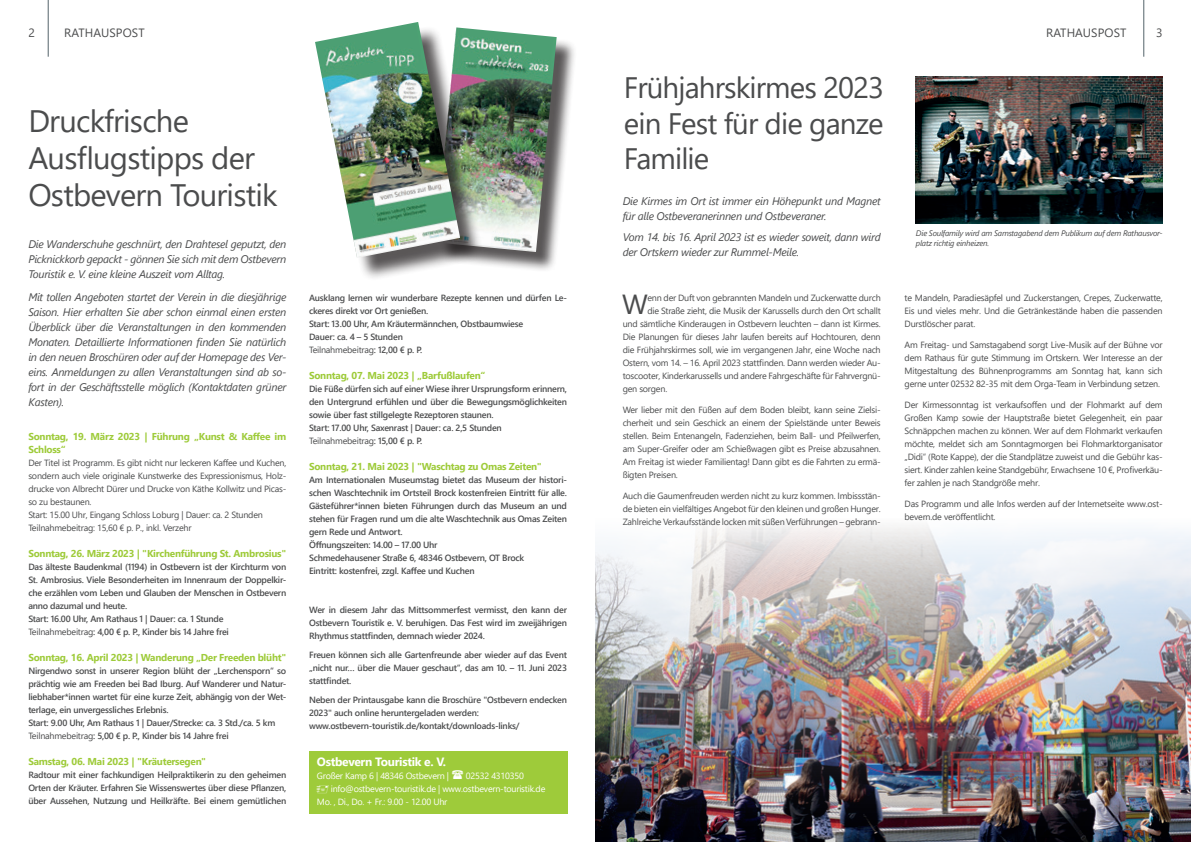
<style>
.page{position:relative;width:1191px;height:842px;background:#fff}
.page>*{position:absolute;margin:0;border:0;box-sizing:border-box;transform-origin:0 0}
.t1{font:31px/37.2px "Segoe UI";letter-spacing:-.025em;color:#4b4c4d}
.t2{font:29.5px/35.4px "Segoe UI";letter-spacing:-.03em;color:#4b4c4d}
.t3{font:27.6px "Segoe UI";color:#4b4c4d}
.t4{font:12px "Segoe UI";letter-spacing:.01em;color:#4b4c4d}
.t5{font:700 12px "Segoe UI";letter-spacing:-.025em;color:#fff}
.t6{font:italic 11px/15px "Segoe UI";letter-spacing:-.025em;color:#4b4c4d;text-align:justify}
.t7{font:700 10px/13px "Segoe UI";letter-spacing:-.025em;color:#9ecb3a}
.t8{font:9px/13px "Segoe UI";letter-spacing:-.025em;color:#4b4c4d;text-align:justify}
.t9{font:600 9px/13px "Segoe UI";letter-spacing:-.025em;color:#4b4c4d;text-align:justify}
.t10{font:9px "Segoe UI";letter-spacing:-.025em;color:#fff}
.t11{font:italic 8px/9.6px "Segoe UI";letter-spacing:-.025em;color:#4b4c4d}
.s1{font-weight:400}
.s2{font-weight:600}
</style>
<div class="page">
<div style="left:438px;top:30px;width:139px;height:242px;background:#231f20;opacity:.75"></div>
<img style="left:483px;top:30px;width:73px;height:222px">
<div style="left:318px;top:26px;width:165px;height:255px;background:#231f20;opacity:.75"></div>
<img style="left:315px;top:22px;width:145px;height:236px">
<hr style="left:48px;top:0;width:1px;height:57px;background:#54636a">
<hr style="left:1143px;top:0;width:1px;height:57px;background:#54636a">
<div style="left:309px;top:751px;width:258px;height:63px;background:#9ecb3a"></div>
<img style="left:595px;top:524px;width:596px;height:318px">
<img style="left:916px;top:77px;width:246px;height:147px">
<p class="t4" style="left:28px;top:22px;width:8px">2</p>
<p class="t4" style="left:1156px;top:22px;width:8px">3</p>
<p class="t4" style="left:64px;top:22px;width:82px">RATHAUSPOST</p>
<p class="t4" style="left:1046px;top:22px;width:82px">RATHAUSPOST</p>
<p class="t1" style="left:28px;top:99px;width:162px">Druckfrische</p>
<p class="t1" style="left:28px;top:137px;width:251px">Ausflugstipps der<br>Ostbevern Touristik</p>
<p class="t6" style="left:28px;top:234px;width:259px">Die Wanderschuhe geschnürt, den Drahtesel geputzt, den Picknickkorb gepackt - gönnen Sie sich mit dem Ostbevern Touristik e. V. eine kleine Auszeit vom Alltag.</p>
<p class="t6" style="left:28px;top:287px;width:259px">Mit tollen Angeboten startet der Verein in die diesjährige Saison. Hier erhalten Sie aber schon einmal einen ersten Überblick über die Veranstaltungen in den kommenden Monaten. Detaillierte Informationen finden Sie natürlich in den neuen Broschüren oder auf der Homepage des Ver&shy;eins. Anmeldungen zu allen Veranstaltungen sind ab so&shy;fort in der Geschäftsstelle möglich (Kontaktdaten grüner Kasten).</p>
<p class="t7" style="left:28px;top:429px;width:259px">Sonntag, 19. März 2023 | Führung „Kunst &amp; Kaffee im<br>Schloss“</p>
<p class="t8" style="left:28px;top:456px;width:259px">Der Titel ist Programm. Es gibt nicht nur leckeren Kaffee und Kuchen, sondern auch viele originale Kunstwerke des Expressionismus, Holz&shy;drucke von Albrecht Dürer und Drucke von Käthe Kollwitz und Picas&shy;so zu bestaunen.</p>
<p class="t8" style="left:28px;top:508px;width:236px">Start: 15.00 Uhr, Eingang Schloss Loburg | Dauer: ca. 2 Stunden</p>
<p class="t8" style="left:28px;top:521px;width:165px">Teilnahmebeitrag: 15,60 € p. P., inkl. Verzehr</p>
<p class="t7" style="left:28px;top:546px;width:259px">Sonntag, 26. März 2023 | "Kirchenführung St. Ambrosius"</p>
<p class="t9" style="left:28px;top:560px;width:259px">Das älteste Baudenkmal (1194) in Ostbevern ist der Kirchturm von St. Ambrosius. Viele Besonderheiten im Innenraum der Doppelkir&shy;che erzählen vom Leben und Glauben der Menschen in Ostbevern anno dazumal und heute.</p>
<p class="t9" style="left:28px;top:612px;width:197px">Start: 16.00 Uhr, Am Rathaus 1 | Dauer: ca. 1 Stunde</p>
<p class="t9" style="left:28px;top:625px;width:202px"><span class="s1">Teilnahmebeitrag</span>: 4,00 € p. P., Kinder bis 14 Jahre frei</p>
<p class="t7" style="left:28px;top:650px;width:259px">Sonntag, 16. April 2023 | Wanderung „Der Freeden blüht"</p>
<p class="t9" style="left:28px;top:664px;width:259px">Nirgendwo sonst in unserer Region blüht der „Lerchensporn“ so prächtig wie am Freeden bei Bad Iburg. Auf Wanderer und Natur&shy;liebhaber*innen wartet für eine kurze Zeit, abhängig von der Wet&shy;terlage, ein unvergessliches Erlebnis.</p>
<p class="t9" style="left:28px;top:716px;width:248px">Start: 9.00 Uhr, Am Rathaus 1 | Dauer/Strecke: ca. 3 Std./ca. 5 km</p>
<p class="t9" style="left:28px;top:729px;width:202px"><span class="s1">Teilnahmebeitrag</span>: 5,00 € p. P., Kinder bis 14 Jahre frei</p>
<p class="t7" style="left:28px;top:754px;width:179px">Samstag, 06. Mai 2023 | "Kräutersegen"</p>
<p class="t9" style="left:28px;top:768px;width:259px">Radtour mit einer fachkundigen Heilpraktikerin zu den geheimen Orten der Kräuter. Erfahren Sie Wissenswertes über diese Pflanzen, über Aussehen, Nutzung und Heilkräfte. Bei einem gemütlichen</p>
<p class="t9" style="left:309px;top:290px;width:259px">Ausklang lernen wir wunderbare Rezepte kennen und dürfen Le&shy;ckeres direkt vor Ort genießen.</p>
<p class="t9" style="left:309px;top:316px;width:215px">Start: 13.00 Uhr, Am Kräutermännchen, Obstbaumwiese</p>
<p class="t9" style="left:309px;top:329px;width:95px">Dauer: ca. 4 – 5 Stunden</p>
<p class="t8" style="left:309px;top:342px;width:115px">Teilnahmebeitrag<span class="s2">: 12,00 € p. P.</span></p>
<p class="t7" style="left:309px;top:368px;width:178px">Sonntag, 07. Mai 2023 | „Barfußlaufen“</p>
<p class="t9" style="left:309px;top:381px;width:259px">Die Füße dürfen sich auf einer Wiese ihrer Ursprungsform erinnern, den Untergrund erfühlen und über die Bewegungsmöglichkeiten sowie über fast stillgelegte Rezeptoren staunen.</p>
<p class="t9" style="left:309px;top:420px;width:194px">Start: 17.00 Uhr, Saxenrast | Dauer: ca. 2,5 Stunden</p>
<p class="t8" style="left:309px;top:433px;width:115px">Teilnahmebeitrag<span class="s2">: 15,00 € p. P.</span></p>
<p class="t7" style="left:309px;top:459px;width:234px">Sonntag, 21. Mai 2023 | "Waschtag zu Omas Zeiten"</p>
<p class="t9" style="left:309px;top:472px;width:259px">Am Internationalen Museumstag bietet das Museum der histori&shy;schen Waschtechnik im Ortsteil Brock kostenfreien Eintritt für alle.<br>Gästeführer*innen bieten Führungen durch das Museum an und stehen für Fragen rund um die alte Waschtechnik aus Omas Zeiten gern Rede und Antwort.</p>
<p class="t9" style="left:309px;top:537px;width:130px">Öffnungszeiten: 14.00 – 17.00 Uhr</p>
<p class="t9" style="left:309px;top:550px;width:217px">Schmedehausener Straße 6, 48346 Ostbevern, OT Brock</p>
<p class="t9" style="left:309px;top:563px;width:167px">Eintritt: kostenfrei, zzgl. Kaffee und Kuchen</p>
<p class="t9" style="left:309px;top:602px;width:259px">Wer in diesem Jahr das Mittsommerfest vermisst, den kann der Ostbevern Touristik e. V. beruhigen. Das Fest wird im zweijährigen Rhythmus stattfinden, demnach wieder 2024.</p>
<p class="t9" style="left:309px;top:647px;width:259px">Freuen können sich alle Gartenfreunde aber wieder auf das Event „nicht nur… über die Mauer geschaut“, das am 10. – 11. Juni 2023 stattfindet.</p>
<p class="t9" style="left:309px;top:692px;width:259px">Neben der Printausgabe kann die Broschüre "Ostbevern endecken<br>2023" auch online heruntergeladen werden:</p>
<p class="t9" style="left:309px;top:718px;width:212px">www.ostbevern-touristik.de/kontakt/downloads-links/</p>
<p class="t5" style="left:317px;top:751px;width:131px">Ostbevern Touristik e. V.</p>
<p class="t10" style="left:317px;top:767px;width:134px">Großer Kamp 6 | 48346 Ostbevern |</p>
<p class="t10" style="left:466px;top:767px;width:59px">02532 4310350</p>
<p class="t10" style="left:331px;top:780px;width:216px">info@ostbevern-touristik.de | www.ostbevern-touristik.de</p>
<p class="t10" style="left:317px;top:793px;width:132px">Mo. , Di., Do. + Fr.: 9.00 - 12.00 Uhr</p>
<p class="t2" style="left:624px;top:67px;width:262px">Frühjahrskirmes 2023</p>
<p class="t2" style="left:624px;top:103px;width:261px">ein Fest für die ganze<br>Familie</p>
<p class="t6" style="left:622px;top:191px;width:259px">Die Kirmes im Ort ist immer ein Höhepunkt und Magnet für alle Ostbeveranerinnen und Ostbeveraner.</p>
<p class="t6" style="left:622px;top:227px;width:259px">Vom 14. bis 16. April 2023 ist es wieder soweit, dann wird der Ortskern wieder zur Rummel-Meile.</p>
<p class="t3" style="left:622px;top:278px;width:27px">W</p>
<p class="t8" style="left:647px;top:290px;width:235px">enn der Duft von gebrannten Mandeln und Zuckerwatte durch</p>
<p class="t8" style="left:647px;top:303px;width:235px">die Straße zieht, die Musik der Karussells durch den Ort schallt</p>
<p class="t8" style="left:622px;top:316px;width:259px">und sämtliche Kinderaugen in Ostbevern leuchten – dann ist Kirmes.</p>
<p class="t8" style="left:622px;top:329px;width:259px">Die Planungen für dieses Jahr laufen bereits auf Hochtouren, denn</p>
<p class="t8" style="left:622px;top:342px;width:259px">die Frühjahrskirmes soll, wie im vergangenen Jahr, eine Woche nach</p>
<p class="t8" style="left:622px;top:355px;width:259px">Ostern, vom 14. – 16. April 2023 stattfinden. Dann werden wieder Au-</p>
<p class="t8" style="left:622px;top:368px;width:259px">toscooter, Kinderkarussells und andere Fahrgeschäfte für Fahrvergnü-</p>
<p class="t8" style="left:622px;top:381px;width:46px">gen sorgen.</p>
<p class="t8" style="left:622px;top:402px;width:259px">Wer lieber mit den Füßen auf dem Boden bleibt, kann seine Zielsi&shy;cherheit und sein Geschick an einem der Spielstände unter Beweis stellen. Beim Entenangeln, Fadenziehen, beim Ball- und Pfeilwerfen, am Super-Greifer oder am Schießwagen gibt es Preise abzusahnen.<br>Am Freitag ist wieder Familientag! Dann gibt es die Fahrten zu ermä&shy;ßigten Preisen.</p>
<p class="t8" style="left:622px;top:488px;width:259px">Auch die Gaumenfreuden werden nicht zu kurz kommen. Imbissstän&shy;de bieten ein vielfältiges Angebot für den kleinen und großen Hunger.</p>
<p class="t8" style="left:622px;top:514px;width:259px">Zahlreiche Verkaufsstände locken mit süßen Verführungen – gebrann-</p>
<p class="t11" style="left:916px;top:227px;width:248px">Die Soulfamily wird am Samstagabend dem Publikum auf dem Rathausvor&shy;platz richtig einheizen.</p>
<p class="t8" style="left:904px;top:290px;width:259px">te Mandeln, Paradiesäpfel und Zuckerstangen, Crepes, Zuckerwatte, Eis und vieles mehr. Und die Getränkestände haben die passenden Durstlöscher parat.</p>
<p class="t8" style="left:904px;top:337px;width:259px">Am Freitag- und Samstagabend sorgt Live-Musik auf der Bühne vor dem Rathaus für gute Stimmung im Ortskern. Wer Interesse an der Mitgestaltung des Bühnenprogramms am Sonntag hat, kann sich gerne unter 02532 82-35 mit dem Orga-Team in Verbindung setzen.</p>
<p class="t8" style="left:904px;top:397px;width:259px">Der Kirmessonntag ist verkaufsoffen und der Flohmarkt auf dem Großen Kamp sowie der Hauptstraße bietet Gelegenheit, ein paar Schnäppchen machen zu können. Wer auf dem Flohmarkt verkaufen möchte, meldet sich am Sonntagmorgen bei Flohmarktorganisator „Didi“ (Rote Kappe), der die Standplätze zuweist und die Gebühr kas&shy;siert. Kinder zahlen keine Standgebühr, Erwachsene 10 €, Profiverkäu&shy;fer zahlen je nach Standgröße mehr.</p>
<p class="t8" style="left:904px;top:496px;width:259px">Das Programm und alle Infos werden auf der Internetseite www.ost&shy;bevern.de veröffentlicht.</p>
</div>
